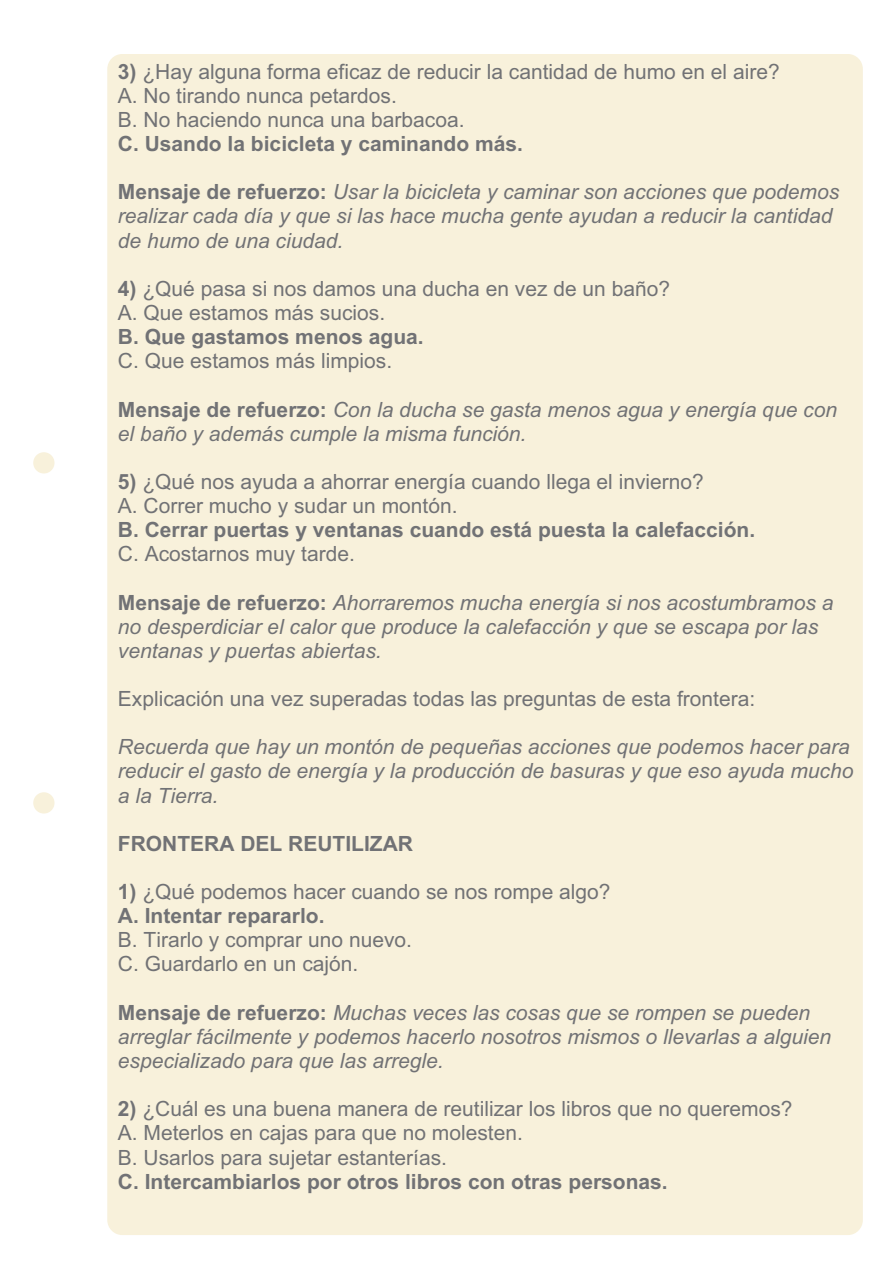
<style>
.page{position:relative;width:893px;height:1263px;background:#fff}
.page>*{position:absolute;margin:0;border:0;box-sizing:border-box;transform-origin:0 0}
.t1{font:italic 21px/24.2px "Arial";color:#717275}
.t2{font:21px/24.2px "Arial";color:#717275}
.t3{font:700 21px "Arial";color:#717275}
.s1{font-weight:700}
.s2{font-weight:700;font-style:normal}
</style>
<div class="page">
<div style="left:33px;top:452px;width:22px;height:22px;background:#f8f1db;border-radius:50%"></div>
<div style="left:33px;top:792px;width:22px;height:22px;background:#f8f1db;border-radius:50%"></div>
<div style="left:107px;top:54px;width:756px;height:1181px;background:#f8f1db;border-radius:15px"></div>
<p class="t2" style="left:118px;top:61px;width:663px"><span class="s1">3)</span> ¿Hay alguna forma eficaz de reducir la cantidad de humo en el aire?<br>A. No tirando nunca petardos.<br>B. No haciendo nunca una barbacoa.</p>
<p class="t3" style="left:118px;top:136px;width:407px">C. Usando la bicicleta y caminando más.</p>
<p class="t1" style="left:118px;top:182px;width:723px"><span class="s2">Mensaje de refuerzo:</span> Usar la bicicleta y caminar son acciones que podemos realizar cada día y que si las hace mucha gente ayudan a reducir la cantidad de humo de una ciudad.</p>
<p class="t2" style="left:118px;top:278px;width:554px"><span class="s1">4)</span> ¿Qué pasa si nos damos una ducha en vez de un baño?<br>A. Que estamos más sucios.</p>
<p class="t3" style="left:118px;top:329px;width:307px">B. Que gastamos menos agua.</p>
<p class="t2" style="left:118px;top:351px;width:276px">C. Que estamos más limpios.</p>
<p class="t1" style="left:118px;top:399px;width:721px"><span class="s2">Mensaje de refuerzo:</span> Con la ducha se gasta menos agua y energía que con el baño y además cumple la misma función.</p>
<p class="t2" style="left:118px;top:472px;width:587px"><span class="s1">5)</span> ¿Qué nos ayuda a ahorrar energía cuando llega el invierno?<br>A. Correr mucho y sudar un montón.</p>
<p class="t3" style="left:118px;top:522px;width:639px">B. Cerrar puertas y ventanas cuando está puesta la calefacción.</p>
<p class="t2" style="left:118px;top:544px;width:238px">C. Acostarnos muy tarde.</p>
<p class="t1" style="left:118px;top:592px;width:717px"><span class="s2">Mensaje de refuerzo:</span> Ahorraremos mucha energía si nos acostumbramos a no desperdiciar el calor que produce la calefacción y que se escapa por las ventanas y puertas abiertas.</p>
<p class="t2" style="left:118px;top:689px;width:639px">Explicación una vez superadas todas las preguntas de esta frontera:</p>
<p class="t1" style="left:118px;top:737px;width:737px">Recuerda que hay un montón de pequeñas acciones que podemos hacer para reducir el gasto de energía y la producción de basuras y que eso ayuda mucho a la Tierra.</p>
<p class="t3" style="left:118px;top:836px;width:297px">FRONTERA DEL REUTILIZAR</p>
<p class="t2" style="left:118px;top:882px;width:494px"><span class="s1">1)</span> ¿Qué podemos hacer cuando se nos rompe algo?<br><span class="s1">A. Intentar repararlo.</span></p>
<p class="t2" style="left:118px;top:930px;width:296px">B. Tirarlo y comprar uno nuevo.<br>C. Guardarlo en un cajón.</p>
<p class="t1" style="left:118px;top:1002px;width:715px"><span class="s2">Mensaje de refuerzo:</span> Muchas veces las cosas que se rompen se pueden arreglar fácilmente y podemos hacerlo nosotros mismos o llevarlas a alguien especializado para que las arregle.</p>
<p class="t2" style="left:118px;top:1099px;width:676px"><span class="s1">2)</span> ¿Cuál es una buena manera de reutilizar los libros que no queremos?<br>A. Meterlos en cajas para que no molesten.<br>B. Usarlos para sujetar estanterías.</p>
<p class="t3" style="left:118px;top:1174px;width:551px">C. Intercambiarlos por otros libros con otras personas.</p>
</div>
